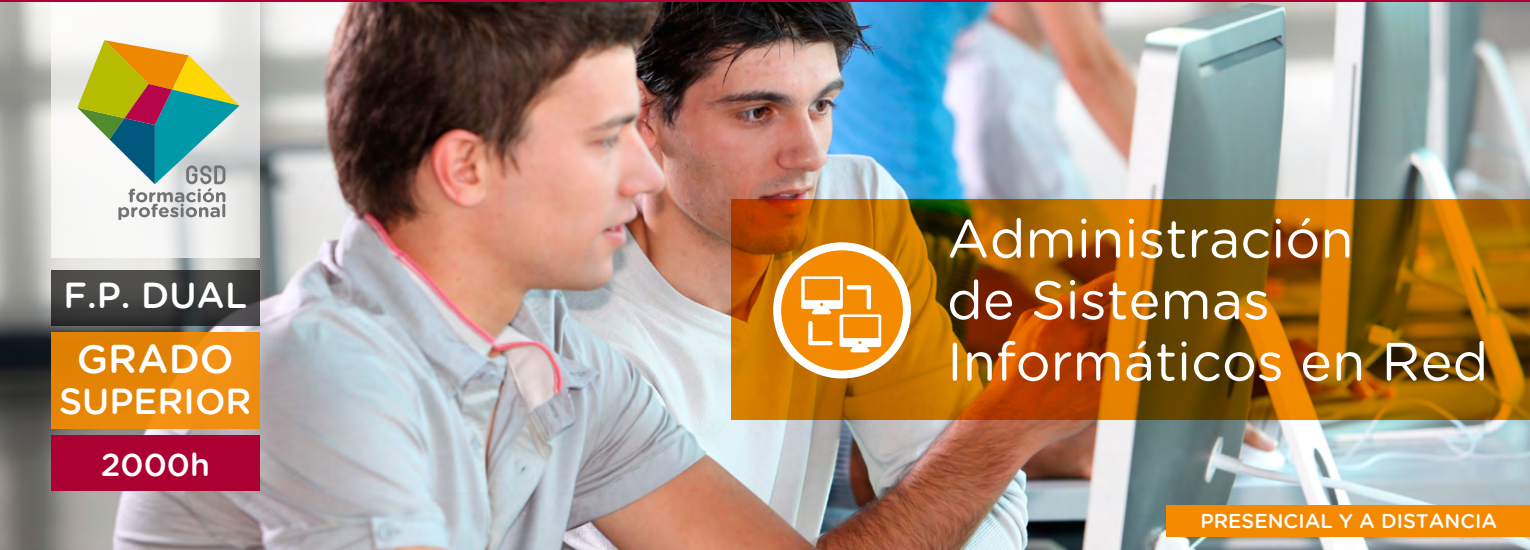
<style>
.page{position:relative;width:1530px;height:550px;background:#fff}
.page>*{position:absolute;margin:0;border:0;box-sizing:border-box;transform-origin:0 0}
.t1{font:54px/61.4px "Gotham Rounded";color:#fff}
.t2{font:500 40px "Gotham Rounded";color:#fff}
.t3{font:500 36px "Gotham Rounded";color:#fff}
.t4{font:500 32px "Gotham Rounded";color:#fff}
.t5{font:500 20px "Gotham Rounded";color:#fff}
</style>
<div class="page">
<img style="left:0;top:2px;width:1530px;height:547px">
<svg style="left:51px;top:2px;width:208px;height:256px;fill:#f6f6f5"></svg>
<hr style="left:0;top:0;width:1530px;height:2px;background:#ac0032">
<svg style="left:77px;top:40px;width:163px;height:180px"></svg>
<hr style="left:222px;top:203px;width:3px;height:14px;background:#737277">
<div style="left:51px;top:332px;width:208px;height:96px;background:linear-gradient(to right,#df7f01,#f29113)"></div>
<div style="left:51px;top:434px;width:208px;height:56px;background:#ac0032"></div>
<svg style="left:51px;top:270px;width:208px;height:55px;background:#3f3f3e"></svg>
<div style="left:1166px;top:504px;width:364px;height:32px;background:#f38a00"></div>
<svg style="left:731px;top:199px;width:799px;height:220px;background:#a05a01"></svg>
<svg style="left:777px;top:246px;width:130px;height:128px;background:#f49c28"></svg>
<div style="left:773px;top:242px;width:138px;height:136px;border:8px solid #fff;border-radius:50%"></div>
<svg style="left:801px;top:276px;width:80px;height:76px"></svg>
<p class="t3" style="left:63px;top:275px;width:185px">F.P. DUAL</p>
<p class="t2" style="left:77px;top:335px;width:159px">GRADO</p>
<p class="t3" style="left:59px;top:380px;width:194px">SUPERIOR</p>
<p class="t4" style="left:101px;top:446px;width:110px">2000h</p>
<p class="t1" style="left:947px;top:207px;width:543px">Administración<br>de Sistemas<br>Informáticos en Red</p>
<p class="t5" style="left:1200px;top:509px;width:298px">PRESENCIAL Y A DISTANCIA</p>
</div>
